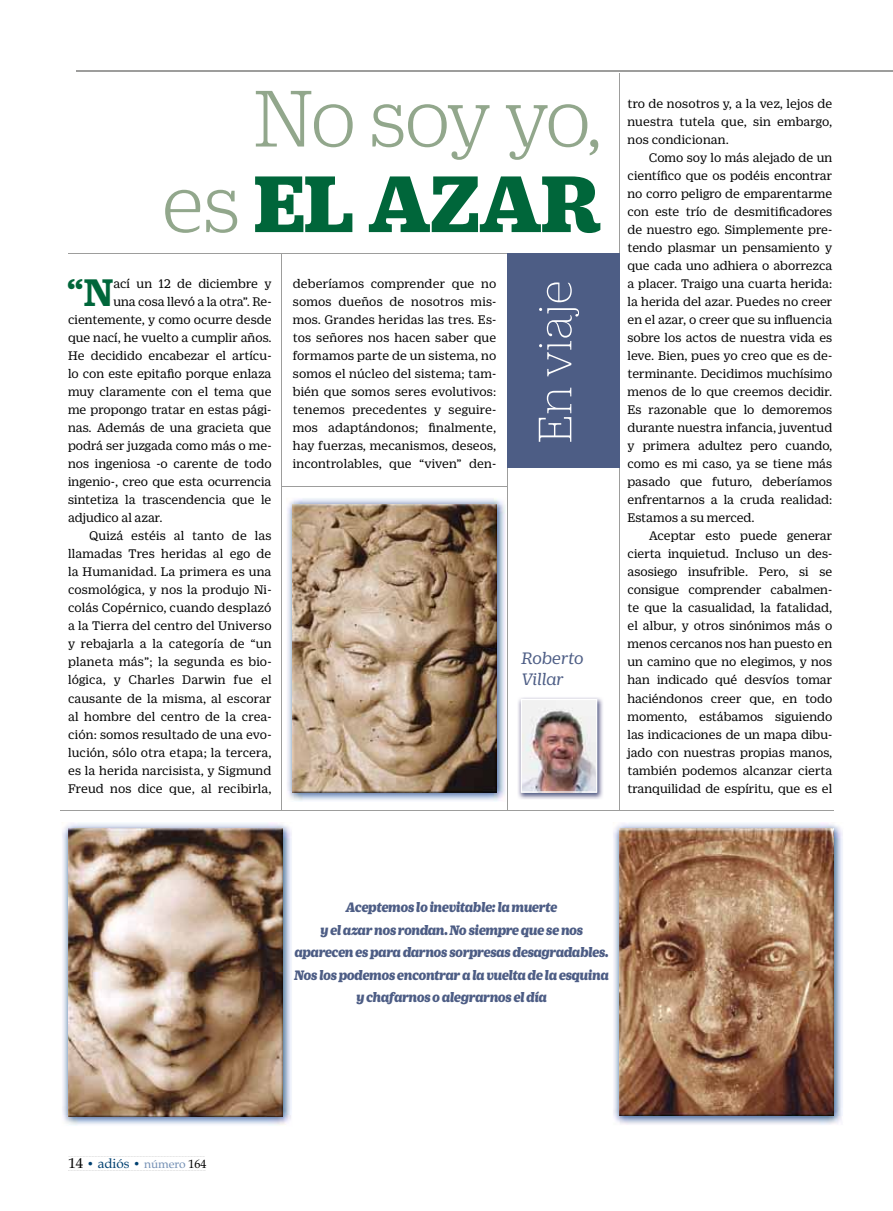
<style>
.page{position:relative;width:893px;height:1211px;background:#fff}
.page>*{position:absolute;margin:0;border:0;box-sizing:border-box;transform-origin:0 0}
.t1{font:300 87px/85.5px "Duplicate Ionic";letter-spacing:-.035em;color:#92a78c;text-align:right}
.t2{font:100 51px "Duplicate Ionic";color:#fff}
.t3{font:700 37.05px "Duplicate Ionic";color:#00663a}
.t4{font:italic 18px/21px "Duplicate Ionic";letter-spacing:-.01em;color:#4d5d85}
.t5{font:italic 900 14.85px/22.5px "Duplicate Ionic";letter-spacing:-.02em;color:#4d5d85;text-align:center;scale:.91 1}
.t6{font:13.5px/18px "Duplicate Ionic";color:#000;text-align:justify}
.t7{font:12px "Book Antiqua";letter-spacing:-.005em;color:#738fb4}
.s1{font-weight:900;color:#00663a}
.s2{font-size:41.7px}
.s3{font-size:14.25px;color:#000}
.s4{color:#004070}
.s5{font-size:13.5px;color:#004070}
.s6{color:#000}
</style>
<div class="page">
<hr style="left:68px;top:253px;width:552px;height:1px;background:#9d9d9c">
<hr style="left:77px;top:70px;width:816px;height:2px;background:#9d9d9c">
<hr style="left:619px;top:73px;width:1px;height:737px;background:#9d9d9c">
<hr style="left:282px;top:253px;width:1px;height:557px;background:#9d9d9c">
<hr style="left:507px;top:253px;width:1px;height:557px;background:#9d9d9c">
<div style="left:507px;top:253px;width:112px;height:215px;background:#4d5d85"></div>
<img style="left:518px;top:697px;width:85px;height:102px">
<img style="left:521px;top:698px;width:76px;height:94px">
<hr style="left:60px;top:810px;width:773px;height:1px;background:#9d9d9c">
<hr style="left:282px;top:486px;width:226px;height:1px;background:#9d9d9c">
<img style="left:287px;top:498px;width:219px;height:303px">
<img style="left:293px;top:504px;width:203px;height:288px">
<img style="left:62px;top:822px;width:230px;height:303px">
<img style="left:68px;top:828px;width:214px;height:288px">
<img style="left:613px;top:822px;width:230px;height:303px">
<img style="left:619px;top:828px;width:214px;height:287px">
<p class="t1" style="left:162px;top:83px;width:441px">No soy yo, es <span class="s1">EL AZAR</span></p>
<p class="t3" style="left:67px;top:279px;width:48px">“<span class="s2">N</span></p>
<p class="t6" style="left:113px;top:276px;width:160px">ací un 12 de diciembre y</p>
<p class="t6" style="left:113px;top:294px;width:160px">una cosa llevó a la otra”. Re-</p>
<p class="t6" style="left:68px;top:312px;width:205px">cientemente, y como ocurre desde</p>
<p class="t6" style="left:68px;top:330px;width:205px">que nací, he vuelto a cumplir años.</p>
<p class="t6" style="left:68px;top:348px;width:205px">He decidido encabezar el artícu-</p>
<p class="t6" style="left:68px;top:366px;width:205px">lo con este epitafio porque enlaza</p>
<p class="t6" style="left:68px;top:384px;width:205px">muy claramente con el tema que</p>
<p class="t6" style="left:68px;top:402px;width:205px">me propongo tratar en estas pági-</p>
<p class="t6" style="left:68px;top:420px;width:205px">nas. Además de una gracieta que</p>
<p class="t6" style="left:68px;top:438px;width:205px">podrá ser juzgada como más o me-</p>
<p class="t6" style="left:68px;top:456px;width:205px">nos ingeniosa -o carente de todo</p>
<p class="t6" style="left:68px;top:474px;width:205px">ingenio-, creo que esta ocurrencia</p>
<p class="t6" style="left:68px;top:492px;width:205px">sintetiza la trascendencia que le</p>
<p class="t6" style="left:68px;top:510px;width:96px">adjudico al azar.</p>
<p class="t6" style="left:89px;top:528px;width:184px">Quizá estéis al tanto de las</p>
<p class="t6" style="left:68px;top:546px;width:205px">llamadas Tres heridas al ego de</p>
<p class="t6" style="left:68px;top:564px;width:205px">la Humanidad. La primera es una</p>
<p class="t6" style="left:68px;top:582px;width:205px">cosmológica, y nos la produjo Ni-</p>
<p class="t6" style="left:68px;top:600px;width:205px">colás Copérnico, cuando desplazó</p>
<p class="t6" style="left:68px;top:618px;width:205px">a la Tierra del centro del Universo</p>
<p class="t6" style="left:68px;top:636px;width:205px">y rebajarla a la categoría de “un</p>
<p class="t6" style="left:68px;top:654px;width:205px">planeta más”; la segunda es bio-</p>
<p class="t6" style="left:68px;top:672px;width:205px">lógica, y Charles Darwin fue el</p>
<p class="t6" style="left:68px;top:690px;width:205px">causante de la misma, al escorar</p>
<p class="t6" style="left:68px;top:708px;width:205px">al hombre del centro de la crea-</p>
<p class="t6" style="left:68px;top:726px;width:205px">ción: somos resultado de una evo-</p>
<p class="t6" style="left:68px;top:744px;width:205px">lución, sólo otra etapa; la tercera,</p>
<p class="t6" style="left:68px;top:762px;width:205px">es la herida narcisista, y Sigmund</p>
<p class="t6" style="left:68px;top:780px;width:205px">Freud nos dice que, al recibirla,</p>
<p class="t6" style="left:293px;top:276px;width:205px">deberíamos comprender que no somos dueños de nosotros mis&shy;mos. Grandes heridas las tres. Es&shy;tos señores nos hacen saber que formamos parte de un sistema, no somos el núcleo del sistema; tam&shy;bién que somos seres evolutivos: tenemos precedentes y seguire&shy;mos adaptándonos; finalmente, hay fuerzas, mecanismos, deseos, incontrolables, que “viven” den-</p>
<p class="t2" style="left:524px;top:443px;width:165px;rotate:-90deg">En viaje</p>
<p class="t4" style="left:521px;top:647px;width:64px">Roberto<br>Villar</p>
<p class="t6" style="left:627px;top:96px;width:206px">tro de nosotros y, a la vez, lejos de</p>
<p class="t6" style="left:627px;top:114px;width:206px">nuestra tutela que, sin embargo,</p>
<p class="t6" style="left:627px;top:132px;width:103px">nos condicionan.</p>
<p class="t6" style="left:649px;top:150px;width:185px">Como soy lo más alejado de un</p>
<p class="t6" style="left:627px;top:168px;width:206px">científico que os podéis encontrar</p>
<p class="t6" style="left:627px;top:186px;width:206px">no corro peligro de emparentarme</p>
<p class="t6" style="left:627px;top:204px;width:206px">con este trío de desmitificadores</p>
<p class="t6" style="left:627px;top:222px;width:206px">de nuestro ego. Simplemente pre-</p>
<p class="t6" style="left:627px;top:240px;width:206px">tendo plasmar un pensamiento y</p>
<p class="t6" style="left:627px;top:258px;width:206px">que cada uno adhiera o aborrezca</p>
<p class="t6" style="left:627px;top:276px;width:206px">a placer. Traigo una cuarta herida:</p>
<p class="t6" style="left:627px;top:294px;width:206px">la herida del azar. Puedes no creer</p>
<p class="t6" style="left:627px;top:312px;width:206px">en el azar, o creer que su influencia</p>
<p class="t6" style="left:627px;top:330px;width:206px">sobre los actos de nuestra vida es</p>
<p class="t6" style="left:627px;top:348px;width:206px">leve. Bien, pues yo creo que es de-</p>
<p class="t6" style="left:627px;top:366px;width:206px">terminante. Decidimos muchísimo</p>
<p class="t6" style="left:627px;top:384px;width:206px">menos de lo que creemos decidir.</p>
<p class="t6" style="left:627px;top:402px;width:206px">Es razonable que lo demoremos</p>
<p class="t6" style="left:627px;top:420px;width:206px">durante nuestra infancia, juventud</p>
<p class="t6" style="left:627px;top:438px;width:206px">y primera adultez pero cuando,</p>
<p class="t6" style="left:627px;top:456px;width:206px">como es mi caso, ya se tiene más</p>
<p class="t6" style="left:627px;top:474px;width:206px">pasado que futuro, deberíamos</p>
<p class="t6" style="left:627px;top:492px;width:206px">enfrentarnos a la cruda realidad:</p>
<p class="t6" style="left:627px;top:510px;width:129px">Estamos a su merced.</p>
<p class="t6" style="left:649px;top:528px;width:185px">Aceptar esto puede generar</p>
<p class="t6" style="left:627px;top:546px;width:206px">cierta inquietud. Incluso un des-</p>
<p class="t6" style="left:627px;top:564px;width:206px">asosiego insufrible. Pero, si se</p>
<p class="t6" style="left:627px;top:582px;width:206px">consigue comprender cabalmen-</p>
<p class="t6" style="left:627px;top:600px;width:206px">te que la casualidad, la fatalidad,</p>
<p class="t6" style="left:627px;top:618px;width:206px">el albur, y otros sinónimos más o</p>
<p class="t6" style="left:627px;top:636px;width:206px">menos cercanos nos han puesto en</p>
<p class="t6" style="left:627px;top:654px;width:206px">un camino que no elegimos, y nos</p>
<p class="t6" style="left:627px;top:672px;width:206px">han indicado qué desvíos tomar</p>
<p class="t6" style="left:627px;top:690px;width:206px">haciéndonos creer que, en todo</p>
<p class="t6" style="left:627px;top:708px;width:206px">momento, estábamos siguiendo</p>
<p class="t6" style="left:627px;top:726px;width:206px">las indicaciones de un mapa dibu-</p>
<p class="t6" style="left:627px;top:744px;width:206px">jado con nuestras propias manos,</p>
<p class="t6" style="left:627px;top:762px;width:206px">también podemos alcanzar cierta</p>
<p class="t6" style="left:627px;top:780px;width:206px">tranquilidad de espíritu, que es el</p>
<p class="t5" style="left:294px;top:897px;width:347px">Aceptemos lo inevitable: la muerte<br>y el azar nos rondan. No siempre que se nos aparecen es para darnos sorpresas desagradables.<br>Nos los podemos encontrar a la vuelta de la esquina y chafarnos o alegrarnos el día</p>
<p class="t7" style="left:68px;top:1156px;width:140px"><span class="s3">14</span> <span class="s4">•</span> <span class="s5">adiós</span> <span class="s4">•</span> número <span class="s6">164</span></p>
</div>
